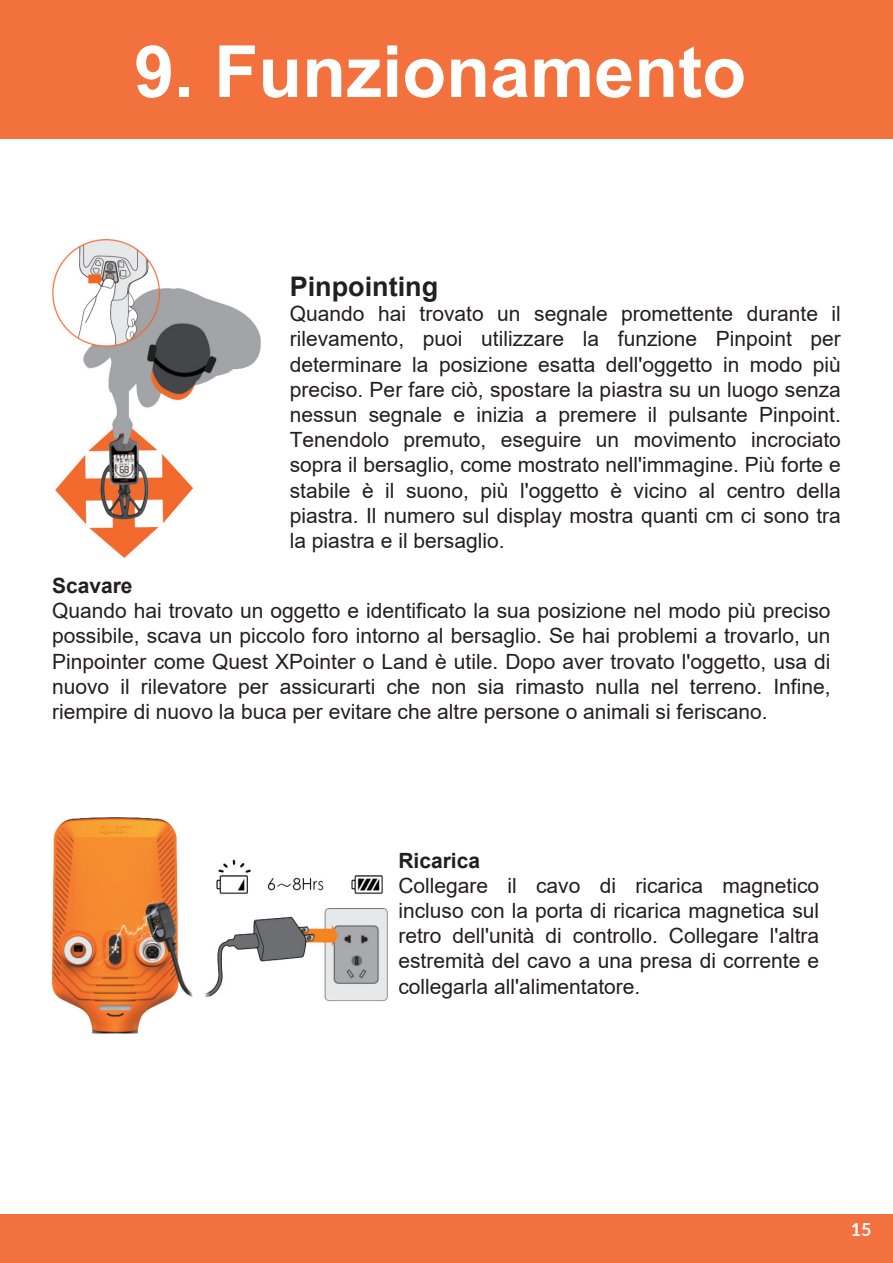
<style>
.page{position:relative;width:893px;height:1263px;background:#fff}
.page>*{position:absolute;margin:0;border:0;box-sizing:border-box;transform-origin:0 0}
.t1{font:700 72px "Arial";color:#fff}
.t2{font:700 27px "Arial";color:#231f20}
.t3{font:21px/25.2px "Arial";color:#231f20}
.t4{font:700 18px "Lato";color:#fff}
.s1{font-weight:700}
</style>
<div class="page">
<div style="left:0;top:1215px;width:893px;height:48px;background:#f3713e"></div>
<img style="left:52px;top:240px;width:208px;height:318px">
<img style="left:52px;top:817px;width:335px;height:216px">
<div style="left:0;top:0;width:893px;height:138px;background:#f3713c"></div>
<p class="t1" style="left:134px;top:21px;width:614px">9. Funzionamento</p>
<p class="t2" style="left:290px;top:268px;width:150px">Pinpointing</p>
<p class="t3" style="left:290px;top:301px;width:553px;text-align:justify">Quando hai trovato un segnale promettente durante il rilevamento, puoi utilizzare la funzione Pinpoint per determinare la posizione esatta dell'oggetto in modo più preciso. Per fare ciò, spostare la piastra su un luogo senza nessun segnale e inizia a premere il pulsante Pinpoint.<br>Tenendolo premuto, eseguire un movimento incrociato sopra il bersaglio, come mostrato nell'immagine. Più forte e stabile è il suono, più l'oggetto è vicino al centro della piastra. Il numero sul display mostra quanti cm ci sono tra la piastra e il bersaglio.</p>
<p class="t3" style="left:52px;top:573px;width:780px"><span class="s1">Scavare<br></span>Quando hai trovato un oggetto e identificato la sua posizione nel modo più preciso possibile, scava un piccolo foro intorno al bersaglio. Se hai problemi a trovarlo, un Pinpointer come Quest XPointer o Land è utile. Dopo aver trovato l'oggetto, usa di nuovo il rilevatore per assicurarti che non sia rimasto nulla nel terreno. Infine, riempire di nuovo la buca per evitare che altre persone o animali si feriscano.</p>
<p class="t3" style="left:398px;top:847px;width:422px"><span class="s1">Ricarica<br></span>Collegare il cavo di ricarica magnetico incluso con la porta di ricarica magnetica sul retro dell'unità di controllo. Collegare l'altra estremità del cavo a una presa di corrente e collegarla all'alimentatore.</p>
<p class="t4" style="left:851px;top:1216px;width:22px">15</p>
</div>
